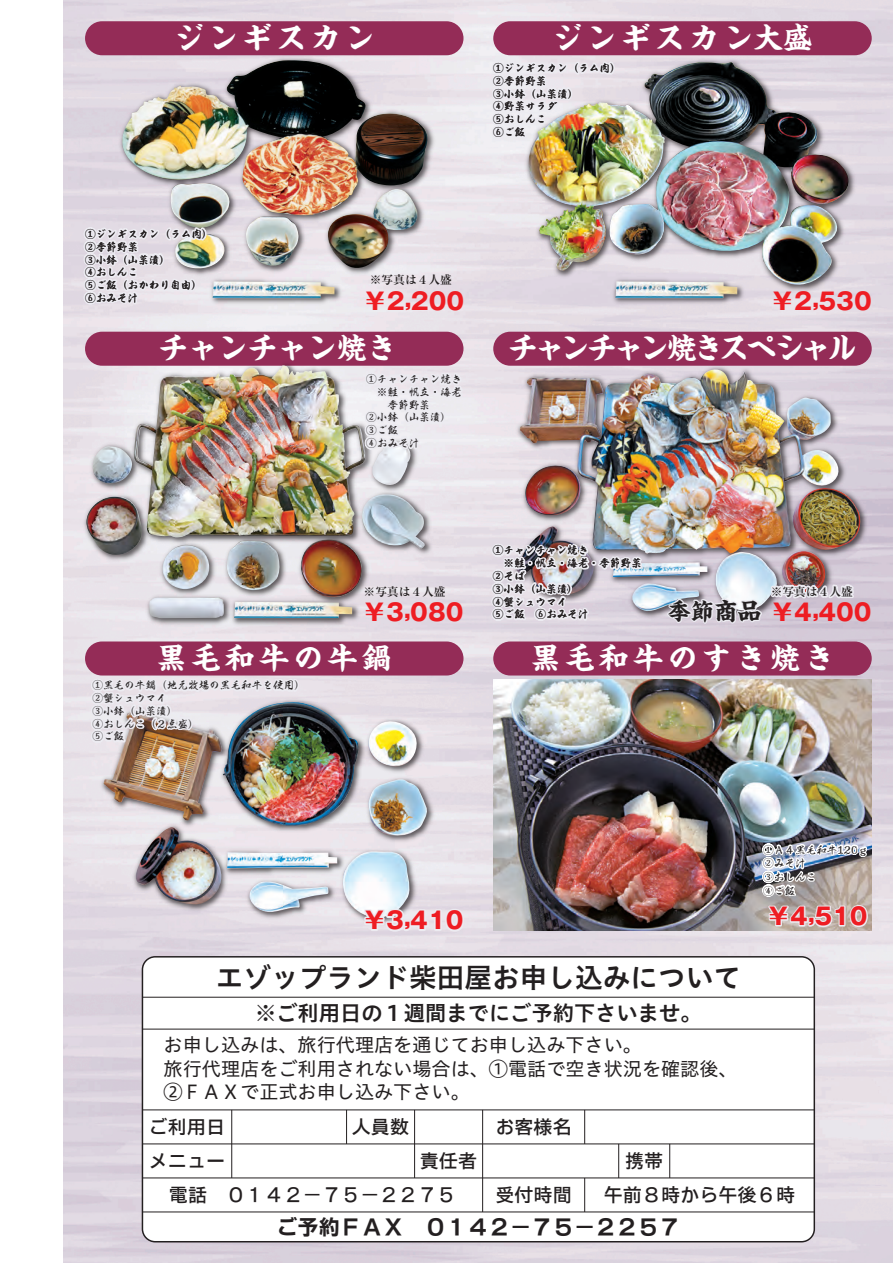
<style>
.page{position:relative;width:893px;height:1263px;background:#fff}
.page>*{position:absolute;margin:0;border:0;box-sizing:border-box;transform-origin:0 0}
.t1{font:700 29.7px "Kaisho MCBK1 Pro De";letter-spacing:.15em;color:#fff}
.t2{font:700 29.7px "Kaisho MCBK1 Pro De";letter-spacing:-.11em;color:#fff}
.t3{font:700 29.7px "Kaisho MCBK1 Pro De";color:#fff}
.t4{font:27.6px "Hiragino UD Sans Std W6";color:#231f20}
.t5{font:700 23.4px "Gothic MB101 Pro";color:#ee1d23}
.t6{font:21.3px "Hiragino UD Sans Std W6";color:#231f20}
.t7{font:21.3px "Ro NOW Std GE";color:#231f20}
.t8{font:19.2px/23.4px "Hiragino UD Sans Std W4";color:#231f20}
.t9{font:19.2px "Ro NOW Std GB";color:#231f20}
.t10{font:700 11.7px "Ryumin Pro";color:#231f20}
.t11{font:500 10.65px/12.8px "Kaku Gyo Std";color:#231f20}
.s1{font-family:"Kaisho MCBK1 Pro De";color:#231f20}
</style>
<div class="page">
<img style="left:64px;top:0;width:829px;height:1263px">
<div style="left:85px;top:641px;width:378px;height:34px;background:#942c57;border-radius:17px"></div>
<img style="left:99px;top:697px;width:337px;height:230px">
<img style="left:104px;top:702px;width:323px;height:216px">
<img style="left:75px;top:627px;width:226px;height:178px">
<svg style="left:359px;top:906px;width:107px;height:27px;background:#e6e3e9"></svg>
<div style="left:85px;top:332px;width:378px;height:34px;background:#942c57;border-radius:17px"></div>
<div style="left:493px;top:21px;width:379px;height:34px;background:#942c57;border-radius:17px"></div>
<div style="left:85px;top:21px;width:378px;height:34px;background:#942c57;border-radius:17px"></div>
<div style="left:493px;top:332px;width:379px;height:34px;background:#942c57;border-radius:17px"></div>
<img style="left:493px;top:680px;width:379px;height:251px">
<img style="left:208px;top:278px;width:136px;height:30px">
<img style="left:213px;top:281px;width:121px;height:17px">
<img style="left:611px;top:294px;width:136px;height:14px">
<img style="left:615px;top:294px;width:122px;height:4px">
<img style="left:117px;top:56px;width:320px;height:222px">
<img style="left:115px;top:60px;width:317px;height:210px">
<svg style="left:67px;top:164px;width:141px;height:194px;background:#d0c1ca"></svg>
<img style="left:524px;top:57px;width:334px;height:237px">
<img style="left:528px;top:62px;width:320px;height:223px">
<img style="left:476px;top:0;width:141px;height:201px">
<img style="left:512px;top:365px;width:358px;height:256px">
<img style="left:517px;top:369px;width:343px;height:226px">
<img style="left:475px;top:477px;width:169px;height:206px">
<img style="left:81px;top:360px;width:354px;height:269px">
<img style="left:86px;top:365px;width:339px;height:233px">
<svg style="left:349px;top:306px;width:116px;height:200px"></svg>
<div style="left:493px;top:641px;width:379px;height:34px;background:#942c57;border-radius:17px"></div>
<img style="left:751px;top:814px;width:120px;height:128px">
<img style="left:661px;top:575px;width:195px;height:176px">
<div style="left:142px;top:957px;width:672px;height:285px;background:#fff;border-radius:13px"></div>
<hr style="left:142px;top:997px;width:672px;height:1px;background:#231f20">
<hr style="left:142px;top:1029px;width:672px;height:1px;background:#231f20">
<hr style="left:142px;top:1109px;width:672px;height:1px;background:#231f20">
<hr style="left:142px;top:1143px;width:672px;height:1px;background:#231f20">
<hr style="left:142px;top:1177px;width:672px;height:1px;background:#231f20">
<hr style="left:142px;top:1211px;width:672px;height:1px;background:#231f20">
<hr style="left:231px;top:1110px;width:1px;height:68px;background:#231f20">
<hr style="left:414px;top:1110px;width:1px;height:68px;background:#231f20">
<hr style="left:346px;top:1110px;width:1px;height:34px;background:#231f20">
<hr style="left:584px;top:1110px;width:1px;height:34px;background:#231f20">
<hr style="left:482px;top:1110px;width:1px;height:34px;background:#231f20">
<hr style="left:482px;top:1178px;width:1px;height:34px;background:#231f20">
<hr style="left:482px;top:1144px;width:1px;height:34px;background:#231f20">
<hr style="left:618px;top:1144px;width:1px;height:34px;background:#231f20">
<hr style="left:584px;top:1178px;width:1px;height:34px;background:#231f20">
<hr style="left:669px;top:1144px;width:1px;height:34px;background:#231f20">
<h1 class="t1" style="left:174px;top:13px;width:202px">ジンギスカン</h1>
<h1 class="t1" style="left:552px;top:13px;width:262px">ジンギスカン大盛</h1>
<p class="t11" style="left:85px;top:227px;width:129px">①ジンギスカン（ラム肉）<br>②季節野菜<br>③小鉢（山菜漬）<br>④おしんこ<br>⑤ご飯（おかわり自由）<br>⑥おみそ汁</p>
<p class="t11" style="left:493px;top:61px;width:129px">①ジンギスカン（ラム肉）<br>②季節野菜<br>③小鉢（山菜漬）<br>④野菜サラダ<br>⑤おしんこ<br>⑥ご飯</p>
<p class="t10" style="left:370px;top:270px;width:83px">※写真は４人盛</p>
<h3 class="t5" style="left:363px;top:282px;width:102px">￥2,200</h3>
<h3 class="t5" style="left:771px;top:282px;width:102px">￥2,530</h3>
<h1 class="t3" style="left:158px;top:322px;width:240px">チャンチャン焼き</h1>
<p class="t11" style="left:366px;top:372px;width:97px">①チャンチャン焼き　※鮭・帆立・海老　　季節野菜<br>②小鉢（山菜漬）<br>③ご飯<br>④おみそ汁</p>
<h1 class="t2" style="left:508px;top:322px;width:350px">チャンチャン焼きスペシャル</h1>
<p class="t10" style="left:364px;top:582px;width:83px">※写真は４人盛</p>
<h3 class="t5" style="left:363px;top:592px;width:102px">￥3,080</h3>
<p class="t11" style="left:493px;top:543px;width:150px">①チャンチャン焼き<br>　※鮭・帆立・海老・季節野菜<br>②そば<br>③小鉢（山菜漬）<br>④蟹シュウマイ<br>⑤ご飯　⑥おみそ汁</p>
<p class="t10" style="left:771px;top:582px;width:83px">※写真は４人盛</p>
<h3 class="t5" style="left:667px;top:592px;width:206px"><span class="s1">季節商品</span>￥4,400</h3>
<h1 class="t1" style="left:157px;top:633px;width:237px">黒毛和牛の牛鍋</h1>
<p class="t11" style="left:92px;top:678px;width:214px">①黒毛の牛鍋（地元牧場の黒毛和牛を使用）<br>②蟹シュウマイ<br>③小鉢（山菜漬）<br>④おしんこ（２点盛）<br>⑤ご飯</p>
<h1 class="t1" style="left:531px;top:633px;width:305px">黒毛和牛のすき焼き</h1>
<h3 class="t5" style="left:363px;top:901px;width:102px">￥3,410</h3>
<p class="t11" style="left:763px;top:842px;width:107px;line-height:13.6px">①Ａ４黒毛和牛120ｇ<br>②みそ汁<br>③おしんこ<br>④ご飯</p>
<h3 class="t5" style="left:767px;top:897px;width:102px">￥4,510</h3>
<h2 class="t4" style="left:216px;top:956px;width:527px">エゾップランド柴田屋お申し込みについて</h2>
<h3 class="t6" style="left:255px;top:997px;width:448px">※ご利用日の１週間までにご予約下さいませ。</h3>
<h3 class="t8" style="left:164px;top:1032px;width:576px">お申し込みは、旅行代理店を通じてお申し込み下さい。<br>旅行代理店をご利用されない場合は、①電話で空き状況を確認後、<br>②ＦＡＸで正式お申し込み下さい。</h3>
<h3 class="t9" style="left:149px;top:1114px;width:78px">ご利用日</h3>
<h3 class="t9" style="left:352px;top:1114px;width:59px">人員数</h3>
<h3 class="t9" style="left:495px;top:1114px;width:78px">お客様名</h3>
<h3 class="t9" style="left:149px;top:1148px;width:78px">メニュー</h3>
<h3 class="t9" style="left:420px;top:1148px;width:59px">責任者</h3>
<h3 class="t9" style="left:625px;top:1148px;width:40px">携帯</h3>
<h3 class="t9" style="left:169px;top:1182px;width:289px">電話　０１４２－７５－２２７５</h3>
<h3 class="t9" style="left:495px;top:1182px;width:78px">受付時間</h3>
<h3 class="t9" style="left:604px;top:1182px;width:193px">午前８時から午後６時</h3>
<h3 class="t7" style="left:276px;top:1212px;width:405px">ご予約ＦＡＸ　０１４２－７５－２２５７</h3>
</div>
